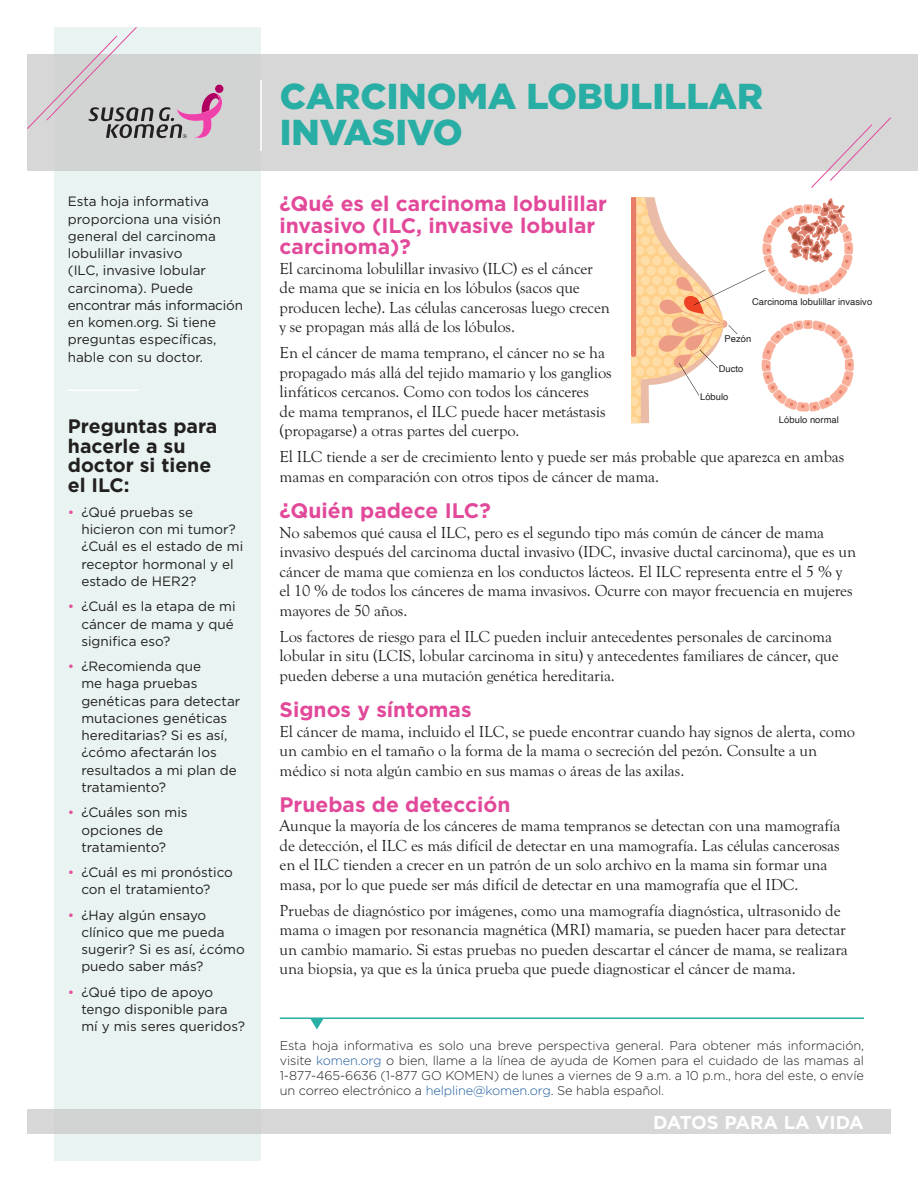
<style>
.page{position:relative;width:918px;height:1188px;background:#fff}
.page>*{position:absolute;margin:0;border:0;box-sizing:border-box;transform-origin:0 0}
.t1{font:900 36px/36px "Gotham";color:#28aea4}
.t2{font:700 21px/21.8px "Gotham";color:#e2499a}
.t3{font:700 19.5px/19.5px "Gotham";color:#221f1f}
.t4{font:700 18.6px "Gotham";letter-spacing:-.005em;color:#fff}
.t5{font:16.5px/19.5px "Goudy Old Sty";letter-spacing:-.01em;color:#221f1f}
.t6{font:13.5px/17.2px "Gotham";color:#221f1f}
.t7{font:300 12.75px/15px "Gotham";letter-spacing:-.01em;color:#221f1f;text-align:justify}
.t8{font:9.3px "Helvetica";letter-spacing:.005em;color:#221f1f}
.s1{color:#e34d9b}
.s2{color:#1f5d9e}
</style>
<div class="page">
<div style="left:54px;top:27px;width:207px;height:1134px;background:#e8f3f2"></div>
<div style="left:27px;top:54px;width:891px;height:117px;background:#d8d7d7"></div>
<hr style="left:260px;top:80px;width:2px;height:71px;background:#fff">
<hr style="left:280px;top:1017px;width:584px;height:2px;background:#28aea4">
<svg style="left:310px;top:1019px;width:14px;height:10px"></svg>
<div style="left:27px;top:1110px;width:864px;height:24px;background:#d7d7d7"></div>
<svg style="left:811px;top:117px;width:80px;height:71px"></svg>
<svg style="left:27px;top:27px;width:196px;height:112px"></svg>
<svg style="left:631px;top:197px;width:223px;height:226px"></svg>
<div style="left:750px;top:296px;width:124px;height:11px;background:#fff"></div>
<div style="left:761px;top:414px;width:96px;height:11px;background:#fff"></div>
<div style="left:723px;top:334px;width:30px;height:9px;background:#fff"></div>
<div style="left:718px;top:363px;width:26px;height:11px;background:#fff"></div>
<div style="left:700px;top:391px;width:29px;height:11px;background:#fff"></div>
<hr style="left:68px;top:390px;width:71px;height:1px;background:#fff">
<p class="t6" style="left:68px;top:194px;width:177px">Esta hoja informativa proporciona una visión general del carcinoma lobulillar invasivo<br>(ILC, invasive lobular carcinoma). Puede encontrar más información en komen.org. Si tiene preguntas específicas, hable con su doctor.</p>
<p class="t3" style="left:68px;top:417px;width:151px">Preguntas para hacerle a su doctor si tiene el ILC:</p>
<p class="t6" style="left:81px;top:504px;width:164px;text-indent:-14px"><span class="s1">•</span> ¿Qué pruebas se hicieron con mi tumor? ¿Cuál es el estado de mi receptor hormonal y el estado de HER2?</p>
<p class="t6" style="left:81px;top:599px;width:156px;text-indent:-14px"><span class="s1">•</span> ¿Cuál es la etapa de mi cáncer de mama y qué significa eso?</p>
<p class="t6" style="left:81px;top:659px;width:160px;text-indent:-14px"><span class="s1">•</span> ¿Recomienda que<br>me haga pruebas genéticas para detectar mutaciones genéticas hereditarias? Si es así, ¿cómo afectarán los resultados a mi plan de tratamiento?</p>
<p class="t6" style="left:81px;top:805px;width:108px;text-indent:-14px"><span class="s1">•</span> ¿Cuáles son mis opciones de tratamiento?</p>
<p class="t6" style="left:81px;top:865px;width:153px;text-indent:-14px"><span class="s1">•</span> ¿Cuál es mi pronóstico con el tratamiento?</p>
<p class="t6" style="left:81px;top:907px;width:165px;text-indent:-14px"><span class="s1">•</span> ¿Hay algún ensayo clínico que me pueda sugerir? Si es así, ¿cómo puedo saber más?</p>
<p class="t6" style="left:81px;top:984px;width:165px;text-indent:-14px"><span class="s1">•</span> ¿Qué tipo de apoyo tengo disponible para mí y mis seres queridos?</p>
<h1 class="t1" style="left:280px;top:80px;width:485px">CARCINOMA LOBULILLAR<br>INVASIVO</h1>
<p class="t2" style="left:280px;top:194px;width:329px">¿Qué es el carcinoma lobulillar invasivo (ILC, invasive lobular carcinoma)?</p>
<p class="t5" style="left:280px;top:260px;width:332px">El carcinoma lobulillar invasivo (ILC) es el cáncer de mama que se inicia en los lóbulos (sacos que producen leche). Las células cancerosas luego crecen y se propagan más allá de los lóbulos.</p>
<p class="t5" style="left:280px;top:344px;width:334px">En el cáncer de mama temprano, el cáncer no se ha propagado más allá del tejido mamario y los ganglios linfáticos cercanos. Como con todos los cánceres<br>de mama tempranos, el ILC puede hacer metástasis (propagarse) a otras partes del cuerpo.</p>
<p class="t5" style="left:280px;top:448px;width:566px">El ILC tiende a ser de crecimiento lento y puede ser más probable que aparezca en ambas mamas en comparación con otros tipos de cáncer de mama.</p>
<p class="t2" style="left:280px;top:501px;width:213px">¿Quién padece ILC?</p>
<p class="t5" style="left:280px;top:524px;width:578px">No sabemos qué causa el ILC, pero es el segundo tipo más común de cáncer de mama invasivo después del carcinoma ductal invasivo (IDC, invasive ductal carcinoma), que es un cáncer de mama que comienza en los conductos lácteos. El ILC representa entre el 5 % y el 10 % de todos los cánceres de mama invasivos. Ocurre con mayor frecuencia en mujeres mayores de 50 años.</p>
<p class="t5" style="left:280px;top:628px;width:560px">Los factores de riesgo para el ILC pueden incluir antecedentes personales de carcinoma lobular in situ (LCIS, lobular carcinoma in situ) y antecedentes familiares de cáncer, que pueden deberse a una mutación genética hereditaria.</p>
<p class="t2" style="left:280px;top:700px;width:193px">Signos y síntomas</p>
<p class="t5" style="left:280px;top:722px;width:577px">El cáncer de mama, incluido el ILC, se puede encontrar cuando hay signos de alerta, como un cambio en el tamaño o la forma de la mama o secreción del pezón. Consulte a un médico si nota algún cambio en sus mamas o áreas de las axilas.</p>
<p class="t2" style="left:280px;top:795px;width:232px">Pruebas de detección</p>
<p class="t5" style="left:280px;top:817px;width:562px">Aunque la mayoría de los cánceres de mama tempranos se detectan con una mamografía de detección, el ILC es más difícil de detectar en una mamografía. Las células cancerosas en el ILC tienden a crecer en un patrón de un solo archivo en la mama sin formar una masa, por lo que puede ser más difícil de detectar en una mamografía que el IDC.</p>
<p class="t5" style="left:280px;top:902px;width:570px">Pruebas de diagnóstico por imágenes, como una mamografía diagnóstica, ultrasonido de mama o imagen por resonancia magnética (MRI) mamaria, se pueden hacer para detectar un cambio mamario. Si estas pruebas no pueden descartar el cáncer de mama, se realizara una biopsia, ya que es la única prueba que puede diagnosticar el cáncer de mama.</p>
<p class="t8" style="left:752px;top:296px;width:122px">Carcinoma lobulillar invasivo</p>
<p class="t8" style="left:725px;top:334px;width:28px">Pezón</p>
<p class="t8" style="left:719px;top:363px;width:26px">Ducto</p>
<p class="t8" style="left:700px;top:391px;width:30px">Lóbulo</p>
<p class="t8" style="left:779px;top:415px;width:61px">Lóbulo normal</p>
<p class="t7" style="left:280px;top:1038px;width:586px">Esta hoja informativa es solo una breve perspectiva general. Para obtener más información, visite <span class="s2">komen.org</span> o bien, llame a la línea de ayuda de Komen para el cuidado de las mamas al 1-877-465-6636 (1-877 GO KOMEN) de lunes a viernes de 9 a.m. a 10 p.m., hora del este, o envíe un correo electrónico a <span class="s2">helpline@komen.org</span>. Se habla español.</p>
<p class="t4" style="left:653px;top:1114px;width:212px">DATOS PARA LA VIDA</p>
</div>
